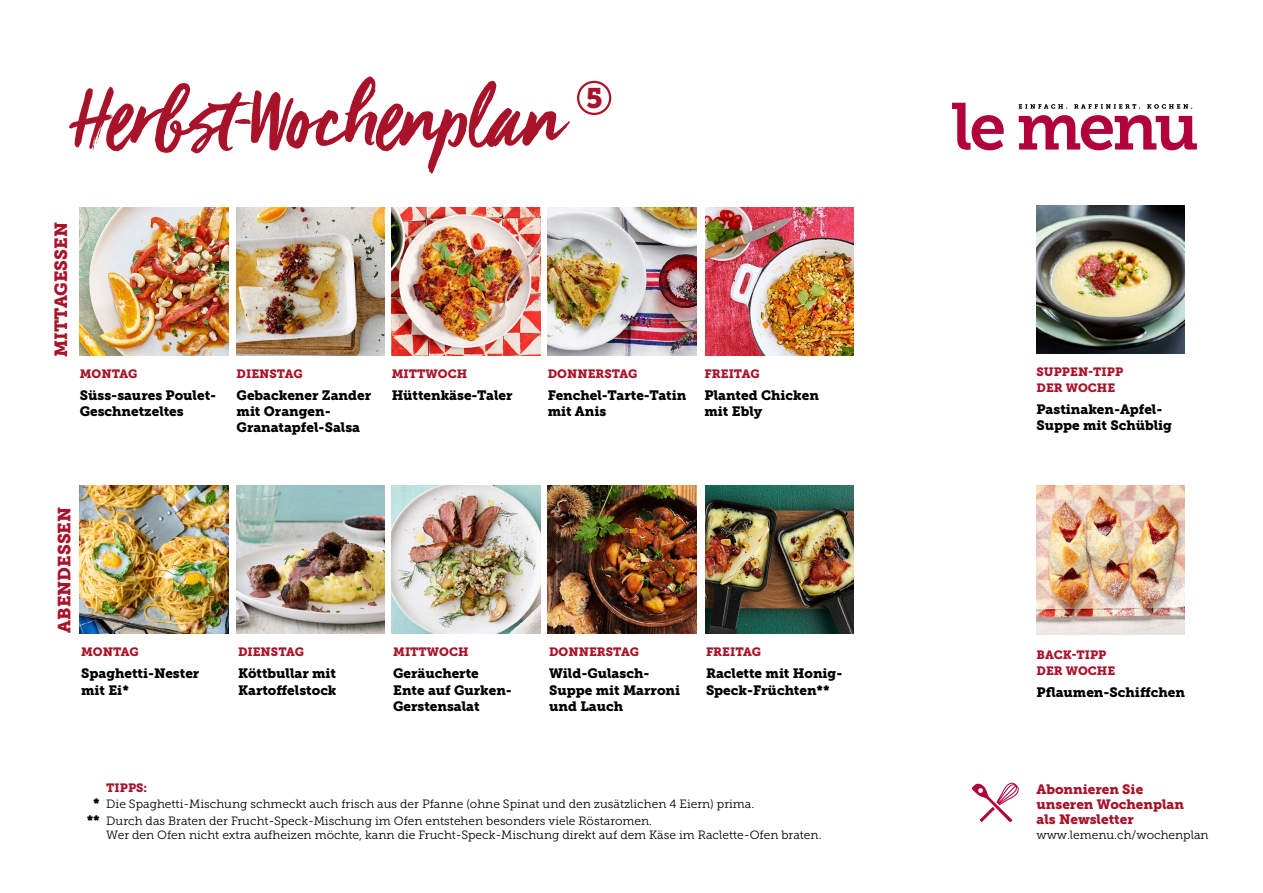
<style>
.page{position:relative;width:1263px;height:893px;background:#fff}
.page>*{position:absolute;margin:0;border:0;box-sizing:border-box;transform-origin:0 0}
.t1{font:94.5px "Viva Beautiful Pro";color:#a9132a}
.t2{font:28.2px "Museo Slab 900";color:#a9132a}
.t3{font:17.55px "Museo Slab 900";color:#a9132a}
.t4{font:13.5px/16.2px "Museo Slab 900";color:#000}
.t5{font:13.5px/15px "Museo Slab 900";color:#a9132a}
.t6{font:12px/16.2px "Museo Slab 300";color:#000}
.t7{font:12px/16.2px "Museo Slab 900";color:#a9132a}
.s1{font-family:"Museo Slab 900";font-size:13.5px}
</style>
<div class="page">
<svg style="left:952px;top:103px;width:245px;height:47px"></svg>
<img style="left:80px;top:208px;width:148px;height:148px">
<img style="left:705px;top:208px;width:149px;height:148px">
<img style="left:237px;top:208px;width:148px;height:148px">
<img style="left:392px;top:208px;width:148px;height:148px">
<img style="left:548px;top:208px;width:148px;height:148px">
<img style="left:1036px;top:206px;width:149px;height:148px">
<img style="left:80px;top:486px;width:148px;height:148px">
<img style="left:705px;top:486px;width:149px;height:148px">
<img style="left:237px;top:486px;width:148px;height:148px">
<img style="left:392px;top:486px;width:148px;height:148px">
<img style="left:548px;top:486px;width:148px;height:148px">
<svg style="left:972px;top:783px;width:47px;height:39px"></svg>
<img style="left:1036px;top:486px;width:149px;height:148px">
<div style="left:577px;top:81px;width:34px;height:34px;border:2px solid #a9132a;border-radius:50%"></div>
<h1 class="t1" style="left:77px;top:56px;width:490px">Herbst-Wochenplan</h1>
<h2 class="t2" style="left:586px;top:82px;width:18px">5</h2>
<p class="t3" style="left:51px;top:357px;width:136px;rotate:-90deg">MITTAGESSEN</p>
<p class="t7" style="left:80px;top:365px;width:59px">MONTAG</p>
<p class="t4" style="left:80px;top:387px;width:138px">Süss-saures Poulet-<br>Geschnetzeltes</p>
<p class="t7" style="left:237px;top:365px;width:67px">DIENSTAG</p>
<p class="t4" style="left:237px;top:387px;width:136px">Gebackener Zander mit Orangen-<br>Granatapfel-Salsa</p>
<p class="t7" style="left:392px;top:365px;width:77px">MITTWOCH</p>
<p class="t4" style="left:392px;top:387px;width:122px">Hüttenkäse-Taler</p>
<p class="t7" style="left:548px;top:365px;width:91px">DONNERSTAG</p>
<p class="t4" style="left:548px;top:387px;width:140px">Fenchel-Tarte-Tatin mit Anis</p>
<p class="t7" style="left:705px;top:365px;width:56px">FREITAG</p>
<p class="t4" style="left:705px;top:387px;width:116px">Planted Chicken mit Ebly</p>
<p class="t3" style="left:54px;top:633px;width:127px;rotate:-90deg">ABENDESSEN</p>
<p class="t7" style="left:81px;top:644px;width:59px">MONTAG</p>
<p class="t4" style="left:81px;top:666px;width:120px">Spaghetti-Nester mit Ei*</p>
<p class="t7" style="left:238px;top:644px;width:67px">DIENSTAG</p>
<p class="t4" style="left:238px;top:666px;width:100px">Köttbullar mit<br>Kartoffelstock</p>
<p class="t7" style="left:393px;top:644px;width:77px">MITTWOCH</p>
<p class="t4" style="left:393px;top:666px;width:120px">Geräucherte<br>Ente auf Gurken-<br>Gerstensalat</p>
<p class="t7" style="left:549px;top:644px;width:91px">DONNERSTAG</p>
<p class="t4" style="left:549px;top:666px;width:133px">Wild-Gulasch-<br>Suppe mit Marroni und Lauch</p>
<p class="t7" style="left:706px;top:644px;width:56px">FREITAG</p>
<p class="t4" style="left:706px;top:666px;width:138px">Raclette mit Honig-<br>Speck-Früchten**</p>
<p class="t7" style="left:106px;top:780px;width:42px">TIPPS:</p>
<p class="t6" style="left:87px;top:796px;width:669px;text-indent:7px"><span class="s1">*</span> Die Spaghetti-Mischung schmeckt auch frisch aus der Pfanne (ohne Spinat und den zusätzlichen 4 Eiern) prima. <span class="s1">**</span> Durch das Braten der Frucht-Speck-Mischung im Ofen entstehen besonders viele Röstaromen.</p>
<p class="t6" style="left:106px;top:827px;width:717px">Wer den Ofen nicht extra aufheizen möchte, kann die Frucht-Speck-Mischung direkt auf dem Käse im Raclette-Ofen braten.</p>
<p class="t7" style="left:1036px;top:364px;width:88px">SUPPEN-TIPP<br>DER WOCHE</p>
<p class="t4" style="left:1036px;top:401px;width:137px">Pastinaken-Apfel-<br>Suppe mit Schüblig</p>
<p class="t7" style="left:1036px;top:647px;width:80px">BACK-TIPP<br>DER WOCHE</p>
<p class="t4" style="left:1036px;top:685px;width:150px">Pflaumen-Schiffchen</p>
<p class="t5" style="left:1036px;top:782px;width:149px">Abonnieren Sie unseren Wochenplan als Newsletter</p>
<p class="t6" style="left:1036px;top:827px;width:174px">www.lemenu.ch/wochenplan</p>
</div>
